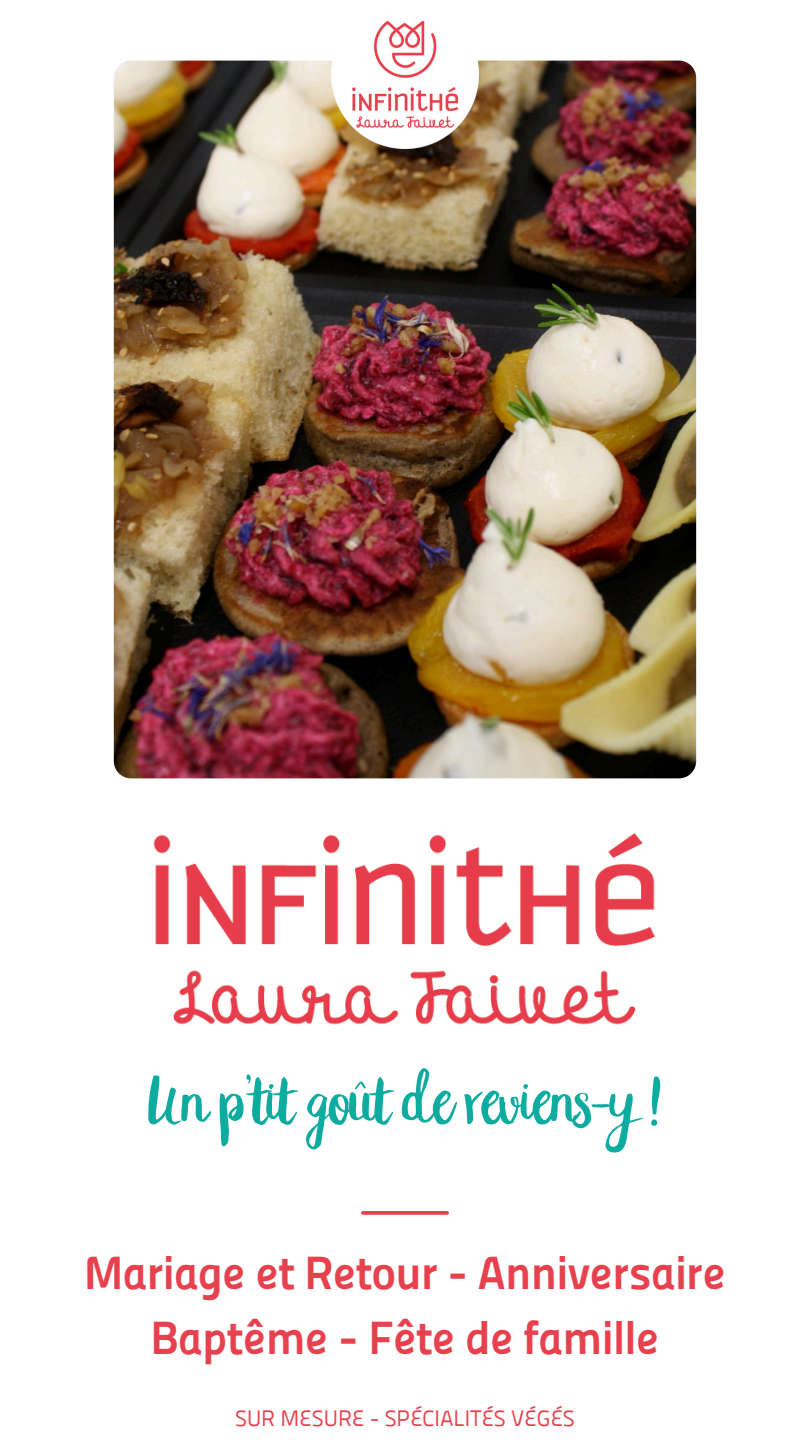
<style>
.page{position:relative;width:810px;height:1440px;background:#fff}
.page>*{position:absolute;margin:0;border:0;box-sizing:border-box;transform-origin:0 0}
.t1{font:expanded 69.2px "Peomy";color:#0eaca0}
.t2{font:47px/64.9px "Panefresco 800 wt";letter-spacing:-.015em;color:#e8414e;text-align:center}
.t3{font:22.3px "Panefresco 400 wt";color:#e8414e}
</style>
<div class="page">
<svg style="left:363px;top:1211px;width:84px;height:4px"></svg>
<img style="left:114px;top:61px;width:582px;height:717px;border-radius:17px">
<img style="left:331px;top:20px;width:148px;height:128px">
<img style="left:153px;top:833px;width:503px;height:192px">
<p class="t1" style="left:148px;top:1057px;width:515px">Un p’tit goût de reviens-y !</p>
<p class="t2" style="left:84px;top:1245px;width:644px">Mariage et Retour - Anniversaire<br>Baptême - Fête de famille</p>
<h1 class="t3" style="left:235px;top:1409px;width:341px">SUR MESURE - SPÉCIALITÉS VÉGÉS</h1>
</div>
